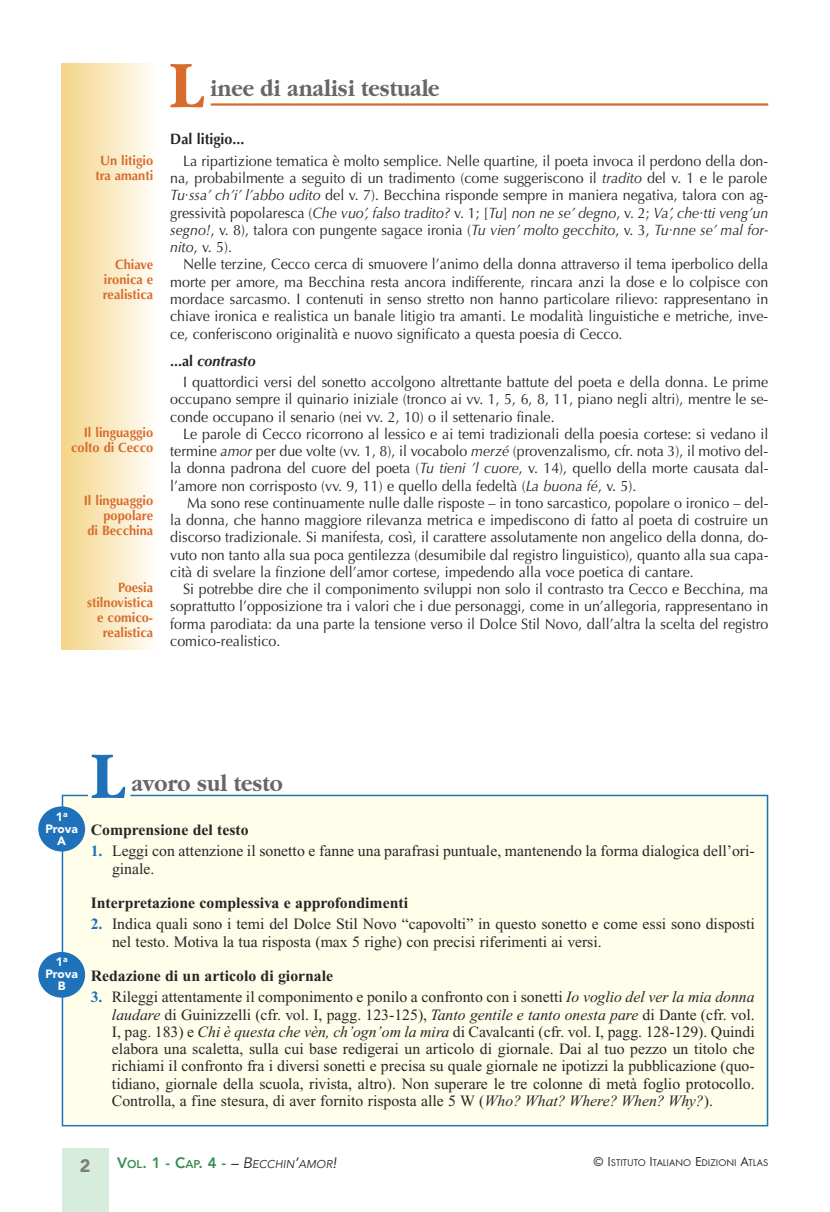
<style>
.page{position:relative;width:830px;height:1212px;background:#fff}
.page>*{position:absolute;margin:0;border:0;box-sizing:border-box;transform-origin:0 0}
.t1{font:700 69.15px "Garamond";color:#1f71b9;scale:.9 1}
.t2{font:700 69.15px "Garamond";color:#d76c2c;scale:.9 1}
.t3{font:700 24px "Garamond";color:#686768;scale:.9 1}
.t4{font:900 18px "Avenir";color:#7d7d7d}
.t5{font:15.75px/17.2px "Times New Roman";color:#272627}
.t6{font:700 15.75px "Times New Roman";color:#272627}
.t7{font:15px/17.2px "Optima";color:#272627;text-align:justify;scale:.95 1}
.t8{font:700 15px "Optima";color:#272627;scale:.95 1}
.t9{font:700 13.5px/15px "Optima";color:#d76c2c;text-align:right;scale:.95 1}
.t10{font:900 12px/12px "Avenir";color:#fff;text-align:center}
.t11{font:italic 11.25px "Avenir";color:#272627}
.t12{font:10.2px "Futura T";color:#272627}
.s1{font-style:italic}
.s2{font-family:"Garamond";font-weight:300;font-size:16.5px}
.s3{font-weight:700}
.s4{font-weight:700;font-style:italic}
.s5{font-weight:700;color:#1f71b9}
.s6{font-weight:800;font-style:normal;font-size:15px;color:#388f52}
.s7{font-weight:800;font-style:normal;color:#388f52}
.s8{font-size:15px}
.s9{font-size:13.5px}
</style>
<div class="page">
<div style="left:62px;top:1148px;width:46px;height:64px;background:#d6edde"></div>
<div style="left:61px;top:794px;width:707px;height:333px;background:#fffeea"></div>
<div style="left:38px;top:806px;width:47px;height:45px;background:#1f71b9;border-radius:50%"></div>
<div style="left:38px;top:952px;width:47px;height:46px;background:#1f71b9;border-radius:50%"></div>
<hr style="left:210px;top:103px;width:557px;height:3px;background:#d76c2c">
<div style="left:62px;top:64px;width:95px;height:585px;background:linear-gradient(to right,#f4d587,#fffdfb)"></div>
<p class="t9" style="left:95px;top:155px;width:62px;text-align:center">Un litigio tra amanti</p>
<p class="t9" style="left:103px;top:258px;width:55px;text-align:justify;text-indent:12px">Chiave ironica e realistica</p>
<p class="t9" style="left:71px;top:426px;width:88px">Il linguaggio colto di Cecco</p>
<p class="t9" style="left:84px;top:494px;width:75px">Il linguaggio popolare<br>di Becchina</p>
<p class="t9" style="left:87px;top:581px;width:71px">Poesia stilnovistica e comico&shy;realistica</p>
<h1 class="t2" style="left:170px;top:43px;width:39px">L</h1>
<h2 class="t3" style="left:210px;top:73px;width:256px">inee di analisi testuale</h2>
<p class="t8" style="left:170px;top:133px;width:79px">Dal litigio...</p>
<p class="t7" style="left:170px;top:154px;width:630px;text-indent:13px">La ripartizione tematica è molto semplice. Nelle quartine, il poeta invoca il perdono della don&shy;na, probabilmente a seguito di un tradimento (come suggeriscono il <span class="s1">tradito</span> del v. 1 e le parole <span class="s1">Tu</span><span class="s2">·</span><span class="s1">ssa’ ch’i’ l’abbo udito</span> del v. 7). Becchina risponde sempre in maniera negativa, talora con ag&shy;gressività popolaresca (<span class="s1">Che vuo’, falso tradito?</span> v. 1; [<span class="s1">Tu</span>] <span class="s1">non ne se’ degno</span>, v. 2; <span class="s1">Va’, che</span><span class="s2">·</span><span class="s1">tti veng’un segno!</span>, v. 8), talora con pungente sagace ironia (<span class="s1">Tu vien’ molto gecchito</span>, v. 3, <span class="s1">Tu</span><span class="s2">·</span><span class="s1">nne se’ mal for&shy;nito</span>, v. 5).</p>
<p class="t7" style="left:170px;top:257px;width:630px;text-indent:13px">Nelle terzine, Cecco cerca di smuovere l’animo della donna attraverso il tema iperbolico della morte per amore, ma Becchina resta ancora indifferente, rincara anzi la dose e lo colpisce con mordace sarcasmo. I contenuti in senso stretto non hanno particolare rilievo: rappresentano in chiave ironica e realistica un banale litigio tra amanti. Le modalità linguistiche e metriche, inve&shy;ce, conferiscono originalità e nuovo significato a questa poesia di Cecco.</p>
<p class="t7" style="left:183px;top:351px;width:617px;line-height:21.5px;text-indent:-13px"><span class="s3">...al</span> <span class="s4">contrasto<br></span>I quattordici versi del sonetto accolgono altrettante battute del poeta e della donna. Le prime</p>
<p class="t7" style="left:170px;top:392px;width:630px">occupano sempre il quinario iniziale (tronco ai vv. 1, 5, 6, 8, 11, piano negli altri), mentre le se&shy;conde occupano il senario (nei vv. 2, 10) o il settenario finale.</p>
<p class="t7" style="left:170px;top:426px;width:631px;text-indent:13px">Le parole di Cecco ricorrono al lessico e ai temi tradizionali della poesia cortese: si vedano il termine <span class="s1">amor</span> per due volte (vv. 1, 8), il vocabolo <span class="s1">merzé</span> (provenzalismo, cfr. nota 3), il motivo del&shy;la donna padrona del cuore del poeta (<span class="s1">Tu tieni ’l cuore</span>, v. 14), quello della morte causata dal&shy;l’amore non corrisposto (vv. 9, 11) e quello della fedeltà (<span class="s1">La buona fé</span>, v. 5).</p>
<p class="t7" style="left:170px;top:495px;width:631px;text-indent:17px">Ma sono rese continuamente nulle dalle risposte – in tono sarcastico, popolare o ironico – del&shy;la donna, che hanno maggiore rilevanza metrica e impediscono di fatto al poeta di costruire un discorso tradizionale. Si manifesta, così, il carattere assolutamente non angelico della donna, do&shy;vuto non tanto alla sua poca gentilezza (desumibile dal registro linguistico), quanto alla sua capa&shy;cità di svelare la finzione dell’amor cortese, impedendo alla voce poetica di cantare.</p>
<p class="t7" style="left:170px;top:582px;width:631px;text-indent:13px">Si potrebbe dire che il componimento sviluppi non solo il contrasto tra Cecco e Becchina, ma soprattutto l’opposizione tra i valori che i due personaggi, come in un’allegoria, rappresentano in forma parodiata: da una parte la tensione verso il Dolce Stil Novo, dall’altra la scelta del registro comico-realistico.</p>
<p class="t10" style="left:45px;top:811px;width:34px">1<sup>a<br></sup>Prova<br>A</p>
<p class="t10" style="left:45px;top:957px;width:34px">1<sup>a<br></sup>Prova<br>B</p>
<h1 class="t1" style="left:91px;top:733px;width:39px">L</h1>
<h2 class="t3" style="left:131px;top:768px;width:169px">avoro sul testo</h2>
<p class="t6" style="left:91px;top:824px;width:159px">Comprensione del testo</p>
<p class="t5" style="left:112px;top:844px;width:644px;text-indent:-21px"><span class="s5">1.</span> Leggi con attenzione il sonetto e fanne una parafrasi puntuale, mantenendo la forma dialogica dell’ori&shy;ginale.</p>
<p class="t6" style="left:91px;top:897px;width:319px">Interpretazione complessiva e approfondimenti</p>
<p class="t5" style="left:112px;top:917px;width:644px;text-indent:-21px"><span class="s5">2.</span> Indica quali sono i temi del Dolce Stil Novo “capovolti” in questo sonetto e come essi sono disposti nel testo. Motiva la tua risposta (max 5 righe) con precisi riferimenti ai versi.</p>
<p class="t6" style="left:91px;top:970px;width:244px">Redazione di un articolo di giornale</p>
<p class="t5" style="left:112px;top:990px;width:644px;text-align:justify;text-indent:-21px"><span class="s5">3.</span> Rileggi attentamente il componimento e ponilo a confronto con i sonetti <span class="s1">Io voglio del ver la mia donna laudare</span> di Guinizzelli (cfr. vol. I, pagg. 123-125), <span class="s1">Tanto gentile e tanto onesta pare</span> di Dante (cfr. vol.<br>I, pag. 183) e <span class="s1">Chi è questa che vèn, ch’ogn’om la mira</span> di Cavalcanti (cfr. vol. I, pagg. 128-129). Quindi elabora una scaletta, sulla cui base redigerai un articolo di giornale. Dai al tuo pezzo un titolo che richiami il confronto fra i diversi sonetti e precisa su quale giornale ne ipotizzi la pubblicazione (quo&shy;tidiano, giornale della scuola, rivista, altro). Non superare le tre colonne di metà foglio protocollo.<br>Controlla, a fine stesura, di aver fornito risposta alle 5 W (<span class="s1">Who? What? Where? When? Why?</span>).</p>
<p class="t4" style="left:80px;top:1159px;width:12px">2</p>
<p class="t11" style="left:117px;top:1159px;width:221px"><span class="s6">V</span><span class="s7">OL</span><span class="s6">. 1 - C</span><span class="s7">AP</span><span class="s6">. 4 -</span> <span class="s8">– B</span>ECCHIN<span class="s8">’</span>AMOR<span class="s8">!</span></p>
<p class="t12" style="left:593px;top:1156px;width:176px"><span class="s9">© I</span>STITUTO <span class="s9">I</span>TALIANO <span class="s9">E</span>DIZIONI <span class="s9">A</span>TLAS</p>
</div>
